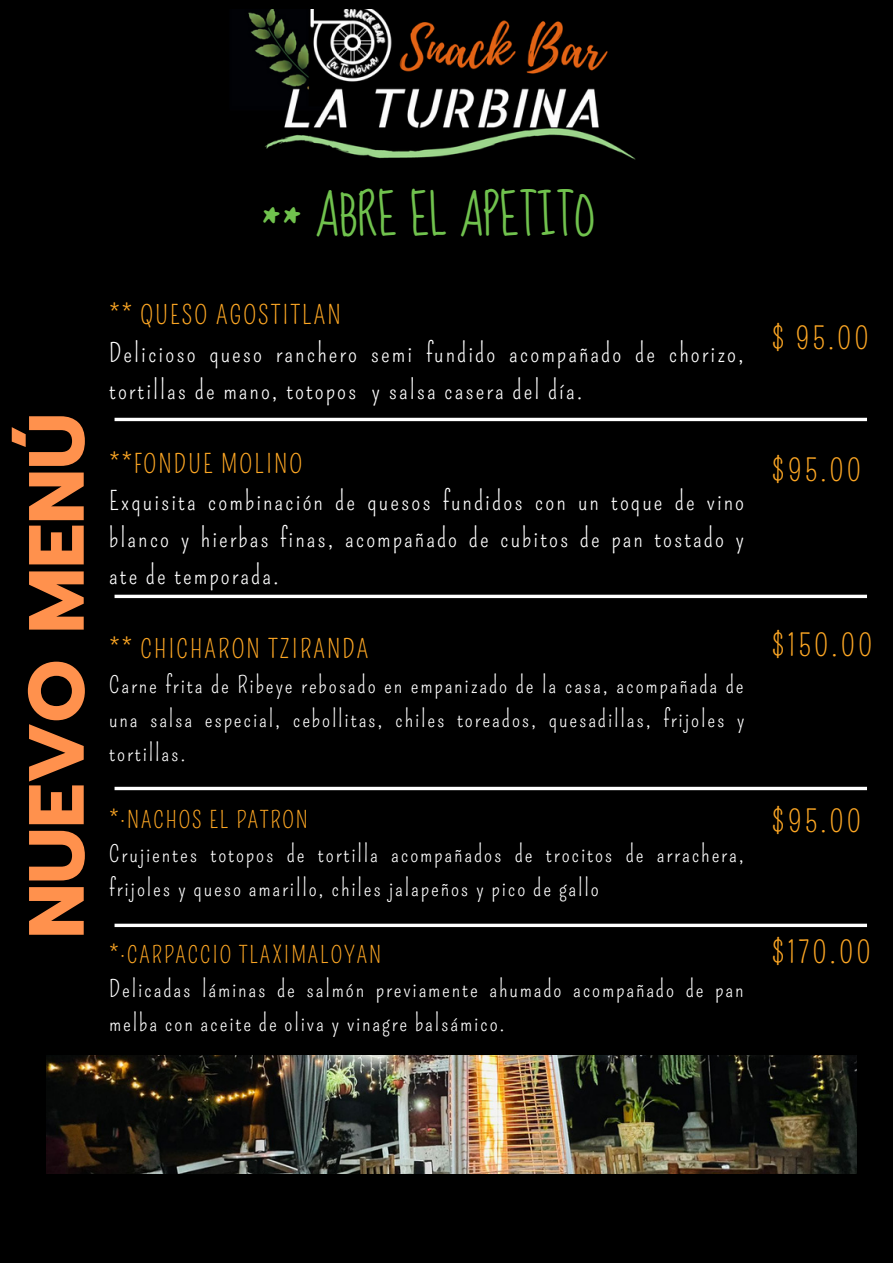
<style>
.page{position:relative;width:893px;height:1264px;background:#fff}
.page>*{position:absolute;margin:0;border:0;box-sizing:border-box;transform-origin:0 0}
.t1{font:700 78.15px "Prompt";color:#ff914d}
.t2{font:49.5px "Sue Ellen Francisco";color:#7ed957}
.t3{font:30px "Pompiere";letter-spacing:.08em;color:#fda724}
.t4{font:25.5px/37px "Pompiere";letter-spacing:.08em;color:#fff}
.t5{font:25.5px "Pompiere";letter-spacing:.08em;color:#fda724}
.t6{font:22.95px/33.8px "Pompiere";letter-spacing:.08em;color:#fff}
.t7{font:22.95px "Pompiere";letter-spacing:.08em;color:#fda724}
</style>
<div class="page">
<div style="left:0;top:0;width:892px;height:1262px;background:#000"></div>
<img style="left:46px;top:1055px;width:810px;height:118px">
<hr style="left:114px;top:418px;width:752px;height:3px;background:#fff">
<img style="left:248px;top:9px;width:388px;height:151px">
<svg style="left:114px;top:594px;width:752px;height:4px;background:#d1d1d1"></svg>
<svg style="left:114px;top:786px;width:752px;height:4px;background:#cbcbcb"></svg>
<svg style="left:114px;top:923px;width:752px;height:4px;background:#d2d2d2"></svg>
<h2 class="t2" style="left:260px;top:189px;width:336px">** ABRE EL APETITO</h2>
<h1 class="t1" style="left:-2px;top:938px;width:526px;rotate:-90deg">NUEVO MENÚ</h1>
<p class="t5" style="left:109px;top:300px;width:233px">** QUESO AGOSTITLAN</p>
<p class="t4" style="left:109px;top:334px;width:636px">Delicioso queso ranchero semi fundido acompañado de chorizo, tortillas de mano, totopos y salsa casera del día.</p>
<p class="t5" style="left:109px;top:449px;width:195px">**FONDUE MOLINO</p>
<p class="t4" style="left:109px;top:483px;width:636px;text-align:justify">Exquisita combinación de quesos fundidos con un toque de vino blanco y hierbas finas, acompañado de cubitos de pan tostado y ate de temporada.</p>
<p class="t5" style="left:109px;top:634px;width:261px">** CHICHARON TZIRANDA</p>
<p class="t6" style="left:109px;top:668px;width:636px;text-align:justify">Carne frita de Ribeye rebosado en empanizado de la casa, acompañada de una salsa especial, cebollitas, chiles toreados, quesadillas, frijoles y tortillas.</p>
<p class="t7" style="left:109px;top:806px;width:200px">*·NACHOS EL PATRON</p>
<p class="t6" style="left:109px;top:837px;width:636px">Crujientes totopos de tortilla acompañados de trocitos de arrachera, frijoles y queso amarillo, chiles jalapeños y pico de gallo</p>
<p class="t7" style="left:109px;top:941px;width:273px">*·CARPACCIO TLAXIMALOYAN</p>
<p class="t6" style="left:109px;top:972px;width:635px">Delicadas láminas de salmón previamente ahumado acompañado de pan melba con aceite de oliva y vinagre balsámico.</p>
<h3 class="t3" style="left:771px;top:321px;width:99px">$ 95.00</h3>
<h3 class="t3" style="left:771px;top:453px;width:91px">$95.00</h3>
<h3 class="t3" style="left:771px;top:628px;width:102px">$150.00</h3>
<h3 class="t3" style="left:771px;top:803px;width:91px">$95.00</h3>
<h3 class="t3" style="left:771px;top:935px;width:101px">$170.00</h3>
</div>
